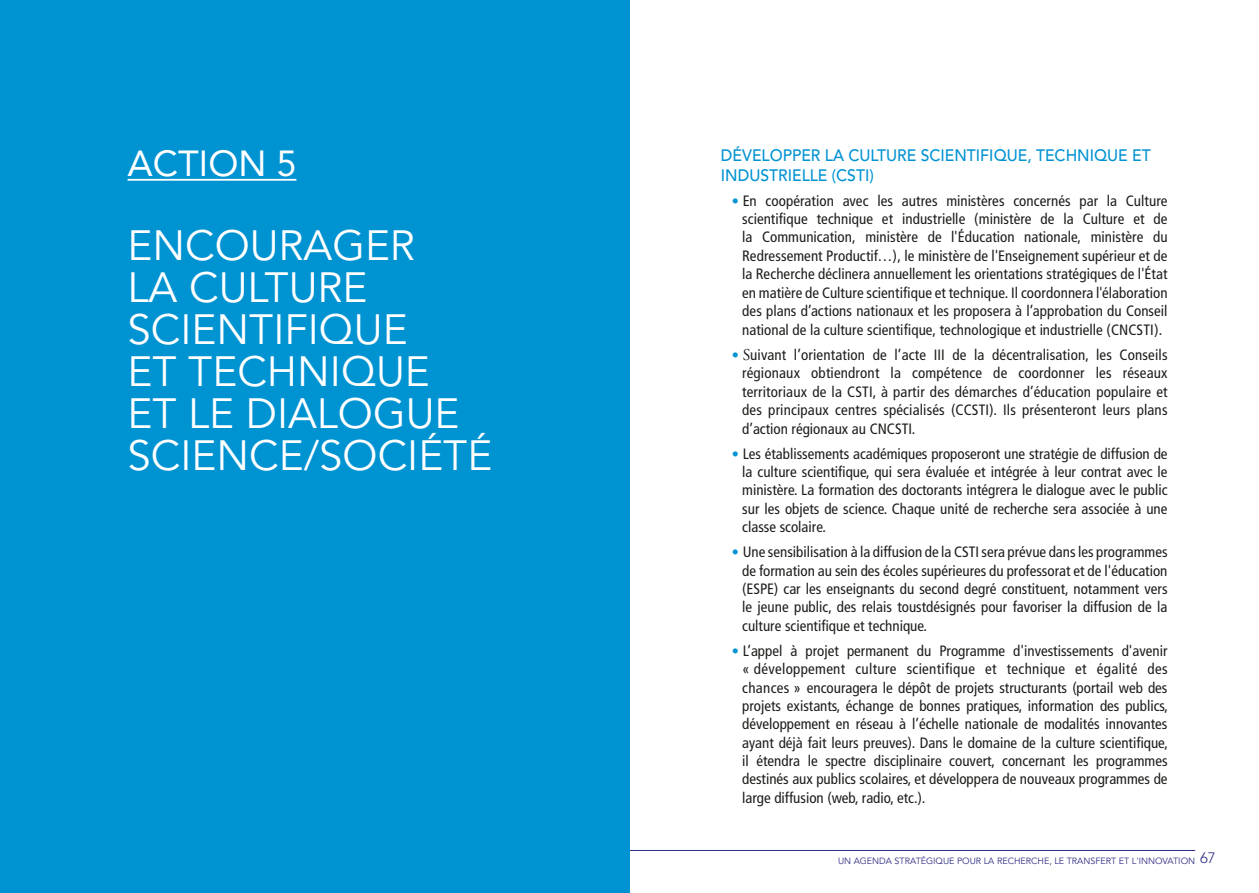
<style>
.page{position:relative;width:1259px;height:893px;background:#fff}
.page>*{position:absolute;margin:0;border:0;box-sizing:border-box;transform-origin:0 0}
.t1{font:42px/42px "Avenir";color:#fff}
.t2{font:36px "Avenir";color:#fff}
.t3{font:500 16.5px/19.5px "Avenir";color:#0093d2;scale:.95 1}
.t4{font:condensed 15px/18.5px "Frutiger";color:#1d1d1b;text-align:justify}
.t5{font:9px "Avenir";color:#2d2e84}
.s1{font-weight:700;font-size:14.55px;color:#0093d2}
.s2{font-family:"Adobe Garamond Pro";font-stretch:normal;font-size:16.5px}
.s3{font-weight:300;font-size:15px}
</style>
<div class="page">
<hr style="left:64px;top:850px;width:1131px;height:1px;background:#2d2e84">
<div style="left:0;top:0;width:629px;height:893px;background:#0093d2"></div>
<hr style="left:128px;top:179px;width:168px;height:2px;background:#fff">
<h2 class="t2" style="left:128px;top:143px;width:24px">ACTION</h2>
<h2 class="t2" style="left:276px;top:143px;width:22px">5</h2>
<h1 class="t1" style="left:128px;top:226px;width:213px;text-indent:122px">URAGER<br>LA CULTURE<br>SCIENTIFIQ</h1>
<h1 class="t1" style="left:128px;top:226px;width:31px">ENCO</h1>
<h1 class="t1" style="left:354px;top:310px;width:49px">UE</h1>
<h1 class="t1" style="left:128px;top:352px;width:89px">ET TECHNIQ</h1>
<h1 class="t1" style="left:376px;top:352px;width:49px">UE</h1>
<h1 class="t1" style="left:128px;top:394px;width:145px">ETLEDIALOG</h1>
<h1 class="t1" style="left:406px;top:394px;width:49px">UE</h1>
<h1 class="t1" style="left:128px;top:436px;width:26px">SCIENCE</h1>
<h1 class="t1" style="left:304px;top:436px;width:40px">/SOCI</h1>
<h1 class="t1" style="left:418px;top:436px;width:75px">ÉTÉ</h1>
<p class="t3" style="left:721px;top:146px;width:454px">DÉVELOPPER LA CULTURE SCIENTIFIQUE, TECHNIQUE ET<br>INDUSTRIELLE (CSTI</p>
<p class="t3" style="left:869px;top:166px;width:6px">)</p>
<p class="t4" style="left:742px;top:191px;width:427px;text-indent:-11px"><span class="s1">•</span> En coopération avec les autres ministères concernés par la Culture scientifique technique et industrielle (ministère de la Culture et de la Communication, ministère de l'éducation nationale, ministère du Redressement Productif…), le ministère de l'Enseignement supérieur et de la Recherche déclinera annuellement les orientations stratégiques de l'état en matière de Culture scientifique et technique. Il coordonnera l'élaboration des plans d’actions nationaux et les proposera à l’approbation du Conseil national de la culture scientifique, technologique et industrielle (CNCSTI).</p>
<p class="t4" style="left:742px;top:346px;width:427px;text-indent:-11px"><span class="s1">•</span> <span class="s2">S</span>uivant l’orientation de l’acte III de la décentralisation, les Conseils régionaux obtiendront la compétence de coordonner les réseaux territoriaux de la CSTI, à partir des démarches d’éducation populaire et des principaux centres spécialisés (CCSTI). Ils présenteront leurs plans d’action régionaux au CNCSTI.</p>
<p class="t4" style="left:742px;top:444px;width:427px;text-indent:-11px"><span class="s1">•</span> Les établissements académiques proposeront une stratégie de diffusion de la culture scientifique, qui sera évaluée et intégrée à leur contrat avec le ministère. La formation des doctorants intégrera le dialogue avec le public sur les objets de science. Chaque unité de recherche sera associée à une classe scolaire.</p>
<p class="t4" style="left:742px;top:543px;width:427px;text-indent:-11px"><span class="s1">•</span> Une sensibilisation à la diffusion de la CSTI sera prévue dans les programmes de formation au sein des écoles supérieures du professorat et de l'éducation (ESPE) car les enseignants du second degré constituent, notamment vers le jeune public, des relais toustdésignés pour favoriser la diffusion de la culture scientifique et technique.</p>
<p class="t4" style="left:742px;top:641px;width:427px;text-indent:-11px"><span class="s1">•</span> L’appel à projet permanent du Programme d'investissements d'avenir « développement culture scientifique et technique et égalité des chances » encouragera le dépôt de projets structurants (portail web des projets existants, échange de bonnes pratiques, information des publics, développement en réseau à l’échelle nationale de modalités innovantes ayant déjà fait leurs preuves). Dans le domaine de la culture scientifique, il étendra le spectre disciplinaire couvert, concernant les programmes destinés aux publics scolaires, et développera de nouveaux programmes de large diffusion (web, radio, etc.).</p>
<p class="t5" style="left:838px;top:856px;width:379px">UN AGENDA STRATÉGIQU E POU R LA RECHERCHE, LE TRANSFERT ET L'INNOVATION <span class="s3">67</span></p>
</div>
